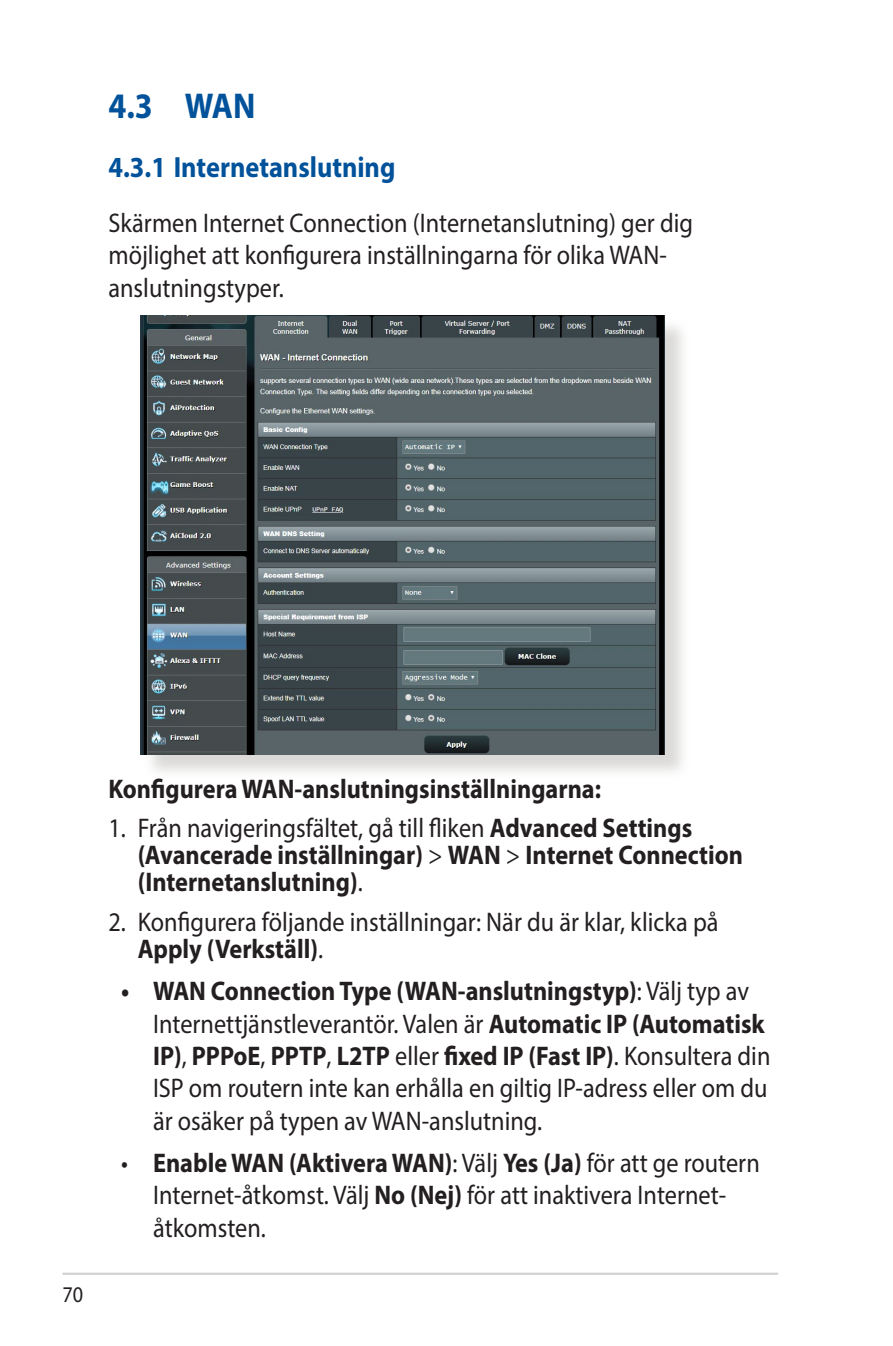
<style>
.page{position:relative;width:893px;height:1346px;background:#fff}
.page>*{position:absolute;margin:0;border:0;box-sizing:border-box;transform-origin:0 0}
.t1{font:700 36px "Myriad Pro";color:#01529a;scale:.9 1}
.t2{font:700 29.25px "Myriad Pro";color:#01529a;scale:.9 1}
.t3{font:27px/32.4px "Myriad Pro";color:#231f20;scale:.9 1}
.t4{font:700 27px/27px "Myriad Pro";color:#231f20;scale:.9 1}
.t5{font:22.5px "Myriad Pro";color:#231f20;scale:.9 1}
.s1{font-weight:400}
.s2{font-weight:700}
</style>
<div class="page">
<hr style="left:63px;top:1272px;width:715px;height:3px;background:#d1d2d4">
<div style="left:144px;top:318px;width:546px;height:462px;background:#cfcecb;opacity:.75"></div>
<img style="left:140px;top:316px;width:524px;height:438px">
<h1 class="t1" style="left:108px;top:82px;width:165px">4.3 WAN</h1>
<p class="t2" style="left:108px;top:148px;width:320px">4.3.1 Internetanslutning</p>
<p class="t3" style="left:108px;top:206px;width:651px">Skärmen Internet Connection (Internetanslutning) ger dig möjlighet att konfigurera inställningarna för olika WAN&shy;anslutningstyper.</p>
<p class="t5" style="left:63px;top:1281px;width:25px">70</p>
<p class="t4" style="left:108px;top:774px;width:549px">Konfigurera WAN-anslutningsinställningarna:</p>
<p class="t4" style="left:138px;top:814px;width:674px;text-indent:-29px"><span class="s1">1. Från navigeringsfältet, gå till fliken</span> Advanced Settings (Avancerade inställningar) <span class="s1">&gt;</span> WAN <span class="s1">&gt;</span> Internet Connection (Internetanslutning)<span class="s1">.</span></p>
<p class="t3" style="left:138px;top:908px;width:647px;line-height:27px;text-indent:-29px">2. Konfigurera följande inställningar: När du är klar, klicka på<br><span class="s2">Apply (Verkställ)</span>.</p>
<p class="t3" style="left:153px;top:974px;width:687px;text-indent:-32px"><span class="s2">• WAN Connection Type (WAN-anslutningstyp)</span>: Välj typ av Internettjänstleverantör. Valen är <span class="s2">Automatic IP (Automatisk IP)</span>, <span class="s2">PPPoE</span>, <span class="s2">PPTP</span>, <span class="s2">L2TP</span> eller <span class="s2">fixed IP (Fast IP)</span>. Konsultera din ISP om routern inte kan erhålla en giltig IP-adress eller om du är osäker på typen av WAN-anslutning.</p>
<p class="t3" style="left:153px;top:1146px;width:676px;text-indent:-32px">• <span class="s2">Enable WAN (Aktivera WAN)</span>: Välj <span class="s2">Yes (Ja)</span> för att ge routern<br>Internet-åtkomst. Välj <span class="s2">No (Nej)</span> för att inaktivera Internet&shy;åtkomsten.</p>
</div>
